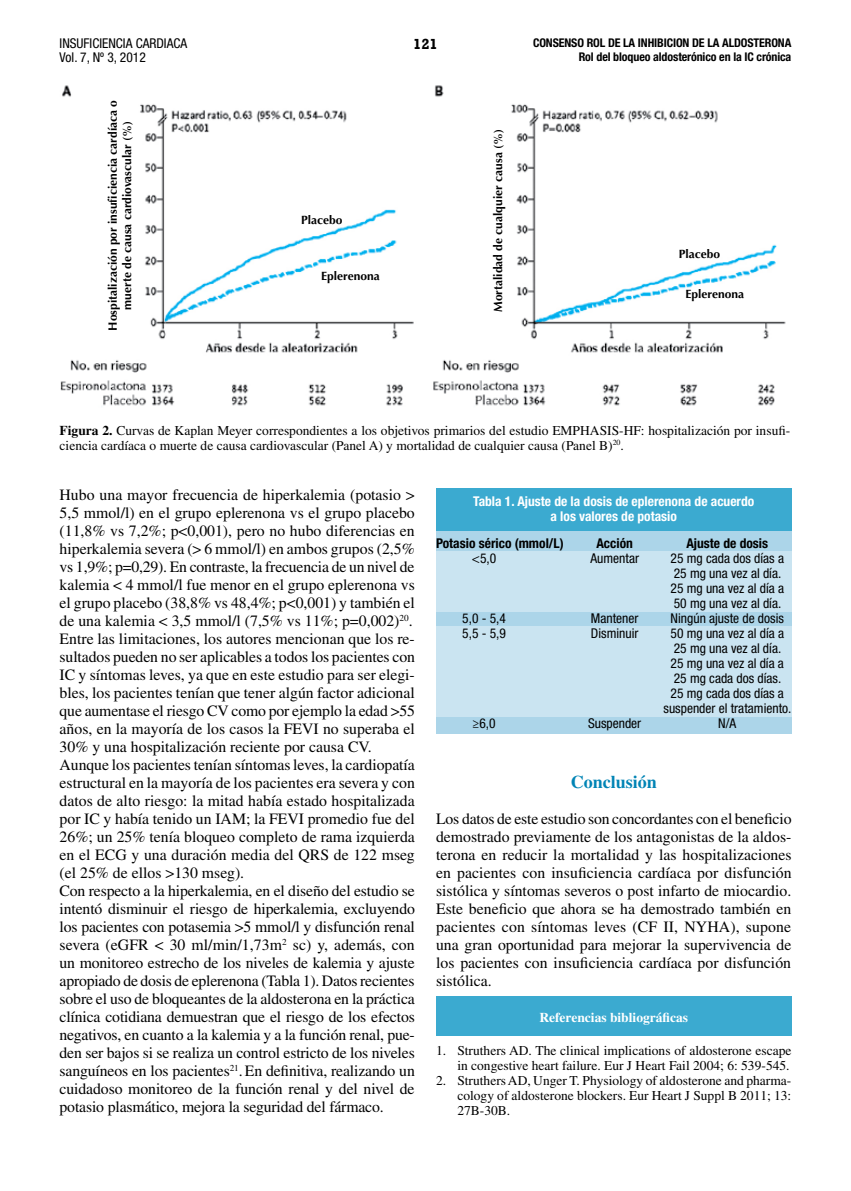
<style>
.page{position:relative;width:851px;height:1191px;background:#fff}
.page>*{position:absolute;margin:0;border:0;box-sizing:border-box;transform-origin:0 0}
.t1{font:700 18px "Times LT Std";color:#0084b5}
.t2{font:15.75px/18px "Times LT Std";letter-spacing:-.005em;color:#000}
.t3{font:700 15px "Rockwell";color:#000}
.t4{font:13.5px/15px "Times LT Std";color:#000;text-align:right}
.t5{font:condensed 13.5px/15px "Helvetica Neue LT Std";color:#000}
.t6{font:700 condensed 13.5px/15px "Helvetica Neue LT Std";color:#fff;text-align:center}
.t7{font:700 condensed 13.5px "Helvetica Neue LT Std";color:#000}
.t8{font:700 13.5px "Times LT Std";color:#fff}
.t9{font:700 12px/14.4px "Optima LT Std";color:#000;text-align:center}
.t10{font:700 condensed 12px/14.4px "Helvetica Neue LT Std";letter-spacing:-.01em;color:#000;text-align:right}
.s1{font-weight:700}
</style>
<div class="page">
<div style="left:436px;top:996px;width:355px;height:40px;background:#3baad0"></div>
<div style="left:436px;top:529px;width:355px;height:205px;background:#acd5e9"></div>
<div style="left:436px;top:488px;width:355px;height:43px;background:#3baad0"></div>
<div style="left:436px;top:551px;width:355px;height:60px;background:#cae4f1"></div>
<div style="left:436px;top:626px;width:355px;height:90px;background:#cae4f1"></div>
<img style="left:60px;top:85px;width:726px;height:321px">
<p class="t5" style="left:60px;top:36px;width:129px;line-height:14.4px">INSUFICIENCIA CARDIACA<br>Vol. 7, Nº 3, 2012</p>
<p class="t3" style="left:413px;top:34px;width:26px">121</p>
<p class="t10" style="left:533px;top:35px;width:260px">Consenso rol de la inhibicion de la aldosterona<br>Rol del bloqueo aldosterónico en la IC crónica</p>
<p class="t9" style="left:106px;top:331px;width:232px;rotate:-90deg">Hospitalización por insuficiencia cardíaca o muerte de causa cardiovascular (%)</p>
<p class="t9" style="left:301px;top:213px;width:43px">Placebo</p>
<p class="t9" style="left:321px;top:269px;width:60px">Eplerenona</p>
<p class="t9" style="left:491px;top:312px;width:184px;rotate:-90deg">Mortalidad de cualquier causa (%)</p>
<p class="t9" style="left:678px;top:246px;width:43px">Placebo</p>
<p class="t9" style="left:685px;top:287px;width:60px">Eplerenona</p>
<p class="t4" style="left:60px;top:422px;width:732px;text-align:left"><span class="s1">Figura 2.</span> Curvas de Kaplan Meyer correspondientes a los objetivos primarios del estudio EMPHASIS-HF: hospitalización por insufi&shy;ciencia cardíaca o muerte de causa cardiovascular (Panel A) y mortalidad de cualquier causa (Panel B)<sup>20</sup>.</p>
<p class="t2" style="left:60px;top:485px;width:357px">Hubo una mayor frecuencia de hiperkalemia (potasio &gt; 5,5 mmol/l) en el grupo eplerenona vs el grupo placebo (11,8% vs 7,2%; p&lt;0,001), pero no hubo diferencias en hiperkalemia severa (&gt; 6 mmol/l) en ambos grupos (2,5% vs 1,9%; p=0,29). En contraste, la frecuencia de un nivel de kalemia &lt; 4 mmol/l fue menor en el grupo eplerenona vs el grupo placebo (38,8% vs 48,4%; p&lt;0,001) y también el de una kalemia &lt; 3,5 mmol/l (7,5% vs 11%; p=0,002)<sup>20</sup>.<br>Entre las limitaciones, los autores mencionan que los re&shy;sultados pueden no ser aplicables a todos los pacientes con IC y síntomas leves, ya que en este estudio para ser elegi&shy;bles, los pacientes tenían que tener algún factor adicional que aumentase el riesgo CV como por ejemplo la edad &gt;55 años, en la mayoría de los casos la FEVI no superaba el 30% y una hospitalización reciente por causa CV.<br>Aunque los pacientes tenían síntomas leves, la cardiopatía estructural en la mayoría de los pacientes era severa y con datos de alto riesgo: la mitad había estado hospitalizada por IC y había tenido un IAM; la FEVI promedio fue del 26%; un 25% tenía bloqueo completo de rama izquierda en el ECG y una duración media del QRS de 122 mseg (el 25% de ellos &gt;130 mseg).<br>Con respecto a la hiperkalemia, en el diseño del estudio se intentó disminuir el riesgo de hiperkalemia, excluyendo los pacientes con potasemia &gt;5 mmol/l y disfunción renal severa (eGFR &lt; 30 ml/min/1,73m<sup>2</sup> sc) y, además, con un monitoreo estrecho de los niveles de kalemia y ajuste apropiado de dosis de eplerenona (Tabla 1). Datos recientes sobre el uso de bloqueantes de la aldosterona en la práctica clínica cotidiana demuestran que el riesgo de los efectos negativos, en cuanto a la kalemia y a la función renal, pue&shy;den ser bajos si se realiza un control estricto de los niveles sanguíneos en los pacientes<sup>21</sup>.En definitiva, realizando un cuidadoso monitoreo de la función renal y del nivel de potasio plasmático, mejora la seguridad del fármaco.</p>
<p class="t6" style="left:473px;top:493px;width:282px">Tabla 1. Ajuste de la dosis de eplerenona de acuerdo a los valores de potasio</p>
<p class="t7" style="left:436px;top:535px;width:149px">Potasio sérico (mmol/L) A</p>
<p class="t7" style="left:604px;top:535px;width:61px">cción A</p>
<p class="t7" style="left:693px;top:535px;width:76px">juste de dosis</p>
<p class="t5" style="left:472px;top:551px;width:26px">&lt;5,0</p>
<p class="t5" style="left:590px;top:551px;width:50px">Aumentar</p>
<p class="t5" style="left:670px;top:551px;width:115px">25 mg cada dos días a<br>25 mg una vez al día.<br>25 mg una vez al día a<br>50 mg una vez al día.</p>
<p class="t5" style="left:462px;top:611px;width:45px">5,0 - 5,4</p>
<p class="t5" style="left:591px;top:611px;width:49px">Mantener</p>
<p class="t5" style="left:670px;top:611px;width:115px">Ningún ajuste de dosis</p>
<p class="t5" style="left:462px;top:626px;width:45px">5,5 - 5,9</p>
<p class="t5" style="left:591px;top:626px;width:49px">Disminuir</p>
<p class="t5" style="left:663px;top:626px;width:129px;text-align:center">50 mg una vez al día a<br>25 mg una vez al día.<br>25 mg una vez al día a<br>25 mg cada dos días.<br>25 mg cada dos días a suspender el tratamiento.</p>
<p class="t5" style="left:472px;top:716px;width:24px">≥6,0</p>
<p class="t5" style="left:588px;top:716px;width:55px">Suspender</p>
<p class="t5" style="left:718px;top:716px;width:20px">N/A</p>
<p class="t1" style="left:570px;top:771px;width:88px">Conclusión</p>
<p class="t2" style="left:436px;top:809px;width:357px;text-align:justify">Los datos de este estudio son concordantes con el beneficio demostrado previamente de los antagonistas de la aldos&shy;terona en reducir la mortalidad y las hospitalizaciones en pacientes con insuficiencia cardíaca por disfunción sistólica y síntomas severos o post infarto de miocardio.<br>Este beneficio que ahora se ha demostrado también en pacientes con síntomas leves (CF II, NYHA), supone una gran oportunidad para mejorar la supervivencia de los pacientes con insuficiencia cardíaca por disfunción sistólica.</p>
<p class="t8" style="left:539px;top:1009px;width:150px">Referencias bibliográficas</p>
<p class="t4" style="left:436px;top:1043px;width:357px">1. Struthers AD. The clinical implications of aldosterone escape in congestive heart failure. Eur J Heart Fail 2004; 6: 539-545.</p>
<p class="t4" style="left:457px;top:1073px;width:335px;text-align:justify;text-indent:-21px">2. Struthers AD, Unger T. Physiology of aldosterone and pharma&shy;cology of aldosterone blockers. Eur Heart J Suppl B 2011; 13:<br>27B-30B.</p>
</div>
